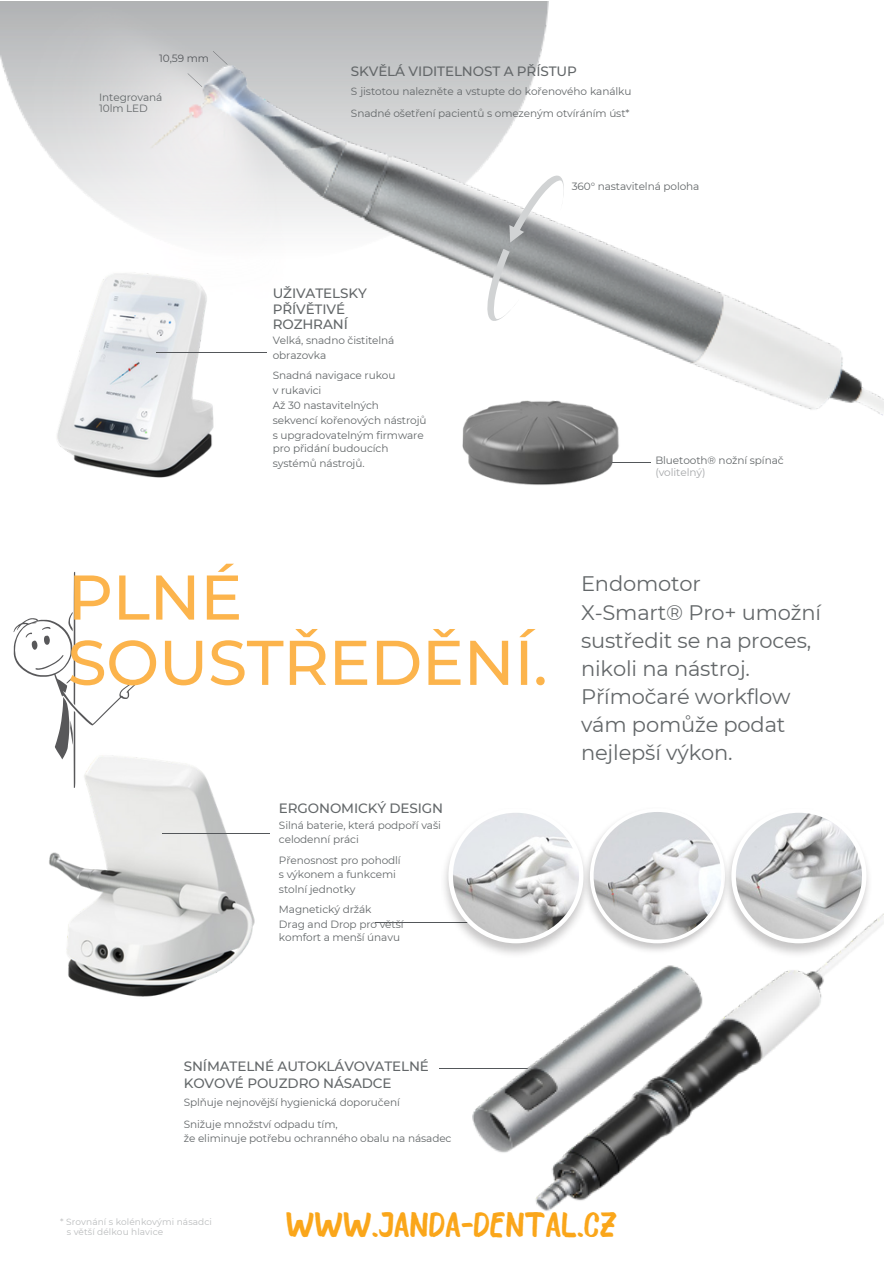
<style>
.page{position:relative;width:894px;height:1264px;background:#fff}
.page>*{position:absolute;margin:0;border:0;box-sizing:border-box;transform-origin:0 0}
.t1{font:500 63px/65.2px "Montserrat";letter-spacing:-.01em;color:#fcb44c}
.t2{font:33.9px "Bosk";color:#faa61a}
.t3{font:21px/28.2px "Montserrat";letter-spacing:-.01em;color:#636769}
.t4{font:500 13.5px/15.8px "Montserrat";letter-spacing:-.01em;color:#636769}
.t5{font:10.5px/14.7px "Montserrat";letter-spacing:-.01em;color:#636769}
.t6{font:10.5px "Montserrat";color:#54575a}
.t7{font:9px "Montserrat";letter-spacing:.01em;color:#babcbd}
.s1{color:#a5a7a9}
.s2{color:#b7b8b9}
</style>
<div class="page">
<hr style="left:439px;top:1068px;width:143px;height:1px;background:#54575a">
<img style="left:472px;top:914px;width:411px;height:297px">
<img style="left:0;top:1px;width:883px;height:414px">
<svg style="left:213px;top:51px;width:14px;height:14px"></svg>
<svg style="left:187px;top:73px;width:15px;height:14px"></svg>
<img style="left:34px;top:233px;width:223px;height:245px">
<img style="left:49px;top:758px;width:206px;height:239px">
<hr style="left:156px;top:352px;width:110px;height:1px;background:#54575a">
<hr style="left:162px;top:833px;width:108px;height:1px;background:#54575a">
<hr style="left:596px;top:462px;width:54px;height:1px;background:#54575a">
<img style="left:446px;top:392px;width:182px;height:93px">
<hr style="left:375px;top:922px;width:148px;height:1px;background:#54575a">
<img style="left:444px;top:862px;width:147px;height:95px">
<svg style="left:448px;top:813px;width:135px;height:130px"></svg>
<img style="left:584px;top:859px;width:139px;height:95px">
<svg style="left:487px;top:249px;width:32px;height:72px"></svg>
<svg style="left:509px;top:175px;width:54px;height:67px"></svg>
<svg style="left:589px;top:812px;width:134px;height:131px"></svg>
<img style="left:723px;top:859px;width:150px;height:98px">
<svg style="left:731px;top:813px;width:135px;height:130px"></svg>
<svg style="left:13px;top:572px;width:126px;height:215px"></svg>
<p class="t6" style="left:159px;top:52px;width:51px">10,59 mm</p>
<p class="t5" style="left:99px;top:92px;width:65px;line-height:11.2px">Integrovaná<br>10lm LED</p>
<p class="t4" style="left:351px;top:64px;width:227px">SKVĚLÁ VIDITELNOST A PŘÍSTUP</p>
<p class="t5" style="left:351px;top:81px;width:282px;line-height:21.3px">S jistotou nalezněte a vstupte do kořenového kanálku<br>Snadné ošetření pacientů s omezeným otvíráním úst*</p>
<p class="t4" style="left:272px;top:285px;width:95px">UŽIVATELSKY<br>PŘÍVĚTIVÉ<br>ROZHRANÍ</p>
<p class="t5" style="left:272px;top:333px;width:123px">Velká, snadno čistitelná obrazovka</p>
<p class="t5" style="left:272px;top:368px;width:124px">Snadná navigace rukou v rukavici</p>
<p class="t5" style="left:272px;top:398px;width:155px">Až 30 nastavitelných sekvencí kořenových nástrojů s upgradovatelným firmware</p>
<p class="t5" style="left:272px;top:441px;width:117px">pro přidání budoucích</p>
<h3 class="t5" style="left:272px;top:455px;width:93px">systémů nástrojů.</h3>
<p class="t5" style="left:571px;top:179px;width:129px">360° nastavitelná poloha</p>
<p class="t5" style="left:655px;top:454px;width:130px;line-height:12.3px">Bluetooth® nožní spínač <span class="s1">(volitelný)</span></p>
<h1 class="t1" style="left:68px;top:564px;width:481px">PLNÉ<br>SOUSTŘEDĚNÍ.</h1>
<h4 class="t4" style="left:279px;top:800px;width:166px">ERGONOMICKÝ DESIGN</h4>
<h4 class="t5" style="left:279px;top:817px;width:163px">Silná baterie, která podpoří vaši celodenní práci</h4>
<h4 class="t5" style="left:279px;top:852px;width:123px">Přenosnost pro pohodlí s výkonem a funkcemi stolní jednotky</h4>
<h4 class="t5" style="left:279px;top:902px;width:126px">Magnetický držák<br>Drag and Drop pro větší</h4>
<p class="t5" style="left:279px;top:930px;width:123px">komfort a menší únavu</p>
<h4 class="t3" style="left:581px;top:570px;width:241px">Endomotor<br>X‑Smart® Pro+ umožní sustředit se na proces, nikoli na nástroj.<br>Přímočaré workflow vám pomůže podat nejlepší výkon.</h4>
<p class="t4" style="left:184px;top:1058px;width:246px;line-height:16.8px">SNÍMATELNÉ AUTOKLÁVOVATELNÉ<br>KOVOVÉ POUZDRO NÁSADCE</p>
<p class="t5" style="left:184px;top:1091px;width:217px;line-height:21.3px">Splňuje nejnovější hygienická doporučení<br>Snižuje množství odpadu tím,</p>
<p class="t5" style="left:184px;top:1131px;width:269px">že eliminuje potřebu ochranného obalu na násadec</p>
<p class="t7" style="left:60px;top:1216px;width:153px"><span class="s2">*</span> Srovnání s kolénkovými násadci</p>
<h4 class="t7" style="left:67px;top:1226px;width:98px">s větší délkou hlavice</h4>
<h2 class="t2" style="left:286px;top:1211px;width:333px">WWW.JANDA-DENTAL.CZ</h2>
</div>
